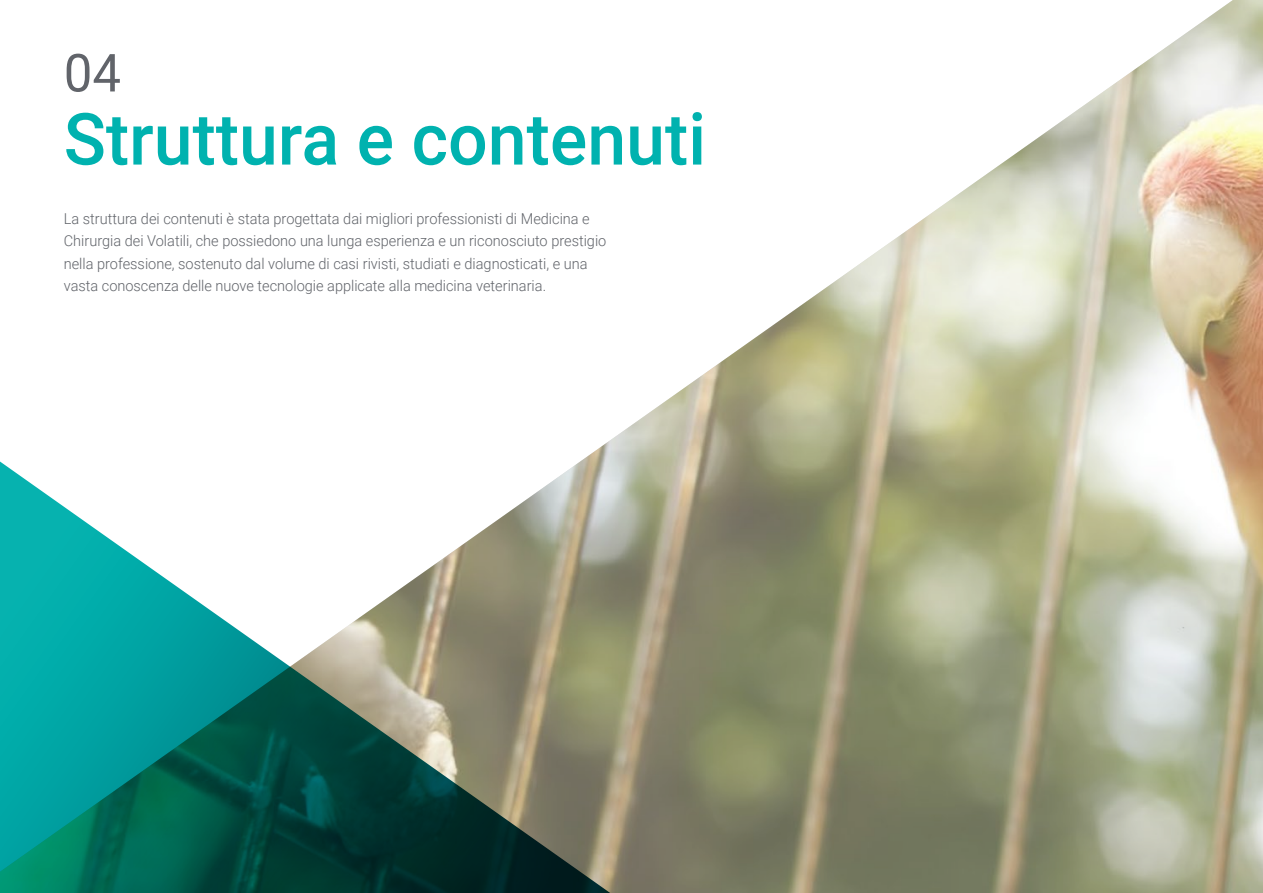
<style>
.page{position:relative;width:1263px;height:893px;background:#fff}
.page>*{position:absolute;margin:0;border:0;box-sizing:border-box;transform-origin:0 0}
.t1{font:500 72px "Roboto";color:#00b2af}
.t2{font:52.5px "Roboto";color:#61646a}
.t3{font:300 15px/22.5px "Roboto";color:#61646a}
</style>
<div class="page">
<img style="left:602px;top:0;width:661px;height:893px">
<svg style="left:0;top:446px;width:640px;height:447px"></svg>
<h2 class="t2" style="left:64px;top:36px;width:59px">04</h2>
<h1 class="t1" style="left:64px;top:89px;width:644px">Struttura e contenuti</h1>
<p class="t3" style="left:64px;top:207px;width:544px">La struttura dei contenuti è stata progettata dai migliori professionisti di Medicina e Chirurgia dei Volatili, che possiedono una lunga esperienza e un riconosciuto prestigio nella professione, sostenuto dal volume di casi rivisti, studiati e diagnosticati, e una vasta conoscenza delle nuove tecnologie applicate alla medicina veterinaria.</p>
</div>
